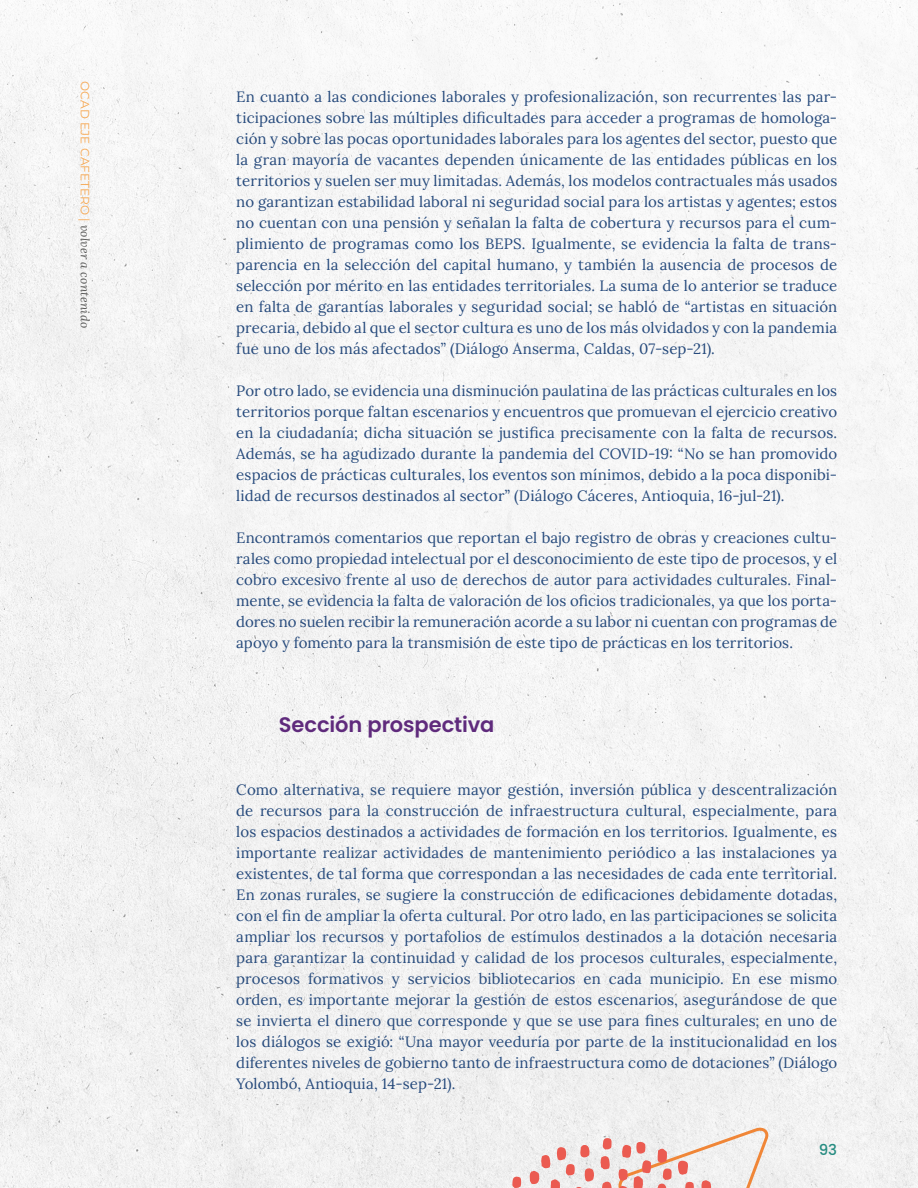
<style>
.page{position:relative;width:918px;height:1188px;background:#fff}
.page>*{position:absolute;margin:0;border:0;box-sizing:border-box;transform-origin:0 0}
.t1{font:600 21px "Poppins";letter-spacing:-.005em;color:#5f2a7c}
.t2{font:15px/21px "Lora";letter-spacing:.01em;color:#264a7c;text-align:justify}
.t3{font:500 15px "Poppins";color:#268c81}
.t4{font:12px "Montserrat";letter-spacing:.015em;color:#f6a751}
.s1{font-family:"Lora";font-style:italic;color:#575756}
</style>
<div class="page">
<img style="left:0;top:0;width:918px;height:1188px">
<svg style="left:602px;top:1182px;width:10px;height:6px"></svg>
<svg style="left:600px;top:1156px;width:10px;height:13px"></svg>
<svg style="left:603px;top:1138px;width:9px;height:12px"></svg>
<svg style="left:512px;top:1177px;width:9px;height:11px"></svg>
<svg style="left:529px;top:1144px;width:65px;height:44px"></svg>
<svg style="left:618px;top:1127px;width:155px;height:61px"></svg>
<p class="t4" style="left:93px;top:81px;width:249px;rotate:90deg">OCAD EJE CAFETERO | <span class="s1">volver a contenido</span></p>
<p class="t2" style="left:236px;top:85px;width:602px">En cuanto a las condiciones laborales y profesionalización, son recurrentes las par&shy;ticipaciones sobre las múltiples dificultades para acceder a programas de homologa&shy;ción y sobre las pocas oportunidades laborales para los agentes del sector, puesto que la gran mayoría de vacantes dependen únicamente de las entidades públicas en los territorios y suelen ser muy limitadas. Además, los modelos contractuales más usados no garantizan estabilidad laboral ni seguridad social para los artistas y agentes; estos no cuentan con una pensión y señalan la falta de cobertura y recursos para el cum&shy;plimiento de programas como los BEPS. Igualmente, se evidencia la falta de trans&shy;parencia en la selección del capital humano, y también la ausencia de procesos de selección por mérito en las entidades territoriales. La suma de lo anterior se traduce en falta de garantías laborales y seguridad social; se habló de “artistas en situación precaria, debido al que el sector cultura es uno de los más olvidados y con la pandemia fue uno de los más afectados” (Diálogo Anserma, Caldas, 07-sep-21).</p>
<p class="t2" style="left:236px;top:379px;width:602px">Por otro lado, se evidencia una disminución paulatina de las prácticas culturales en los territorios porque faltan escenarios y encuentros que promuevan el ejercicio creativo en la ciudadanía; dicha situación se justifica precisamente con la falta de recursos.<br>Además, se ha agudizado durante la pandemia del COVID-19: “No se han promovido espacios de prácticas culturales, los eventos son mínimos, debido a la poca disponibi&shy;lidad de recursos destinados al sector” (Diálogo Cáceres, Antioquia, 16-jul-21).</p>
<p class="t2" style="left:236px;top:526px;width:602px">Encontramos comentarios que reportan el bajo registro de obras y creaciones cultu&shy;rales como propiedad intelectual por el desconocimiento de este tipo de procesos, y el cobro excesivo frente al uso de derechos de autor para actividades culturales. Final&shy;mente, se evidencia la falta de valoración de los oficios tradicionales, ya que los porta&shy;dores no suelen recibir la remuneración acorde a su labor ni cuentan con programas de apoyo y fomento para la transmisión de este tipo de prácticas en los territorios.</p>
<h1 class="t1" style="left:279px;top:712px;width:217px">Sección prospectiva</h1>
<p class="t2" style="left:236px;top:778px;width:602px">Como alternativa, se requiere mayor gestión, inversión pública y descentralización de recursos para la construcción de infraestructura cultural, especialmente, para los espacios destinados a actividades de formación en los territorios. Igualmente, es importante realizar actividades de mantenimiento periódico a las instalaciones ya existentes, de tal forma que correspondan a las necesidades de cada ente territorial.<br>En zonas rurales, se sugiere la construcción de edificaciones debidamente dotadas, con el fin de ampliar la oferta cultural. Por otro lado, en las participaciones se solicita ampliar los recursos y portafolios de estímulos destinados a la dotación necesaria para garantizar la continuidad y calidad de los procesos culturales, especialmente, procesos formativos y servicios bibliotecarios en cada municipio. En ese mismo orden, es importante mejorar la gestión de estos escenarios, asegurándose de que se invierta el dinero que corresponde y que se use para fines culturales; en uno de los diálogos se exigió: “Una mayor veeduría por parte de la institucionalidad en los diferentes niveles de gobierno tanto de infraestructura como de dotaciones” (Diálogo Yolombó, Antioquia, 14-sep-21).</p>
<p class="t3" style="left:819px;top:1142px;width:20px">93</p>
</div>
